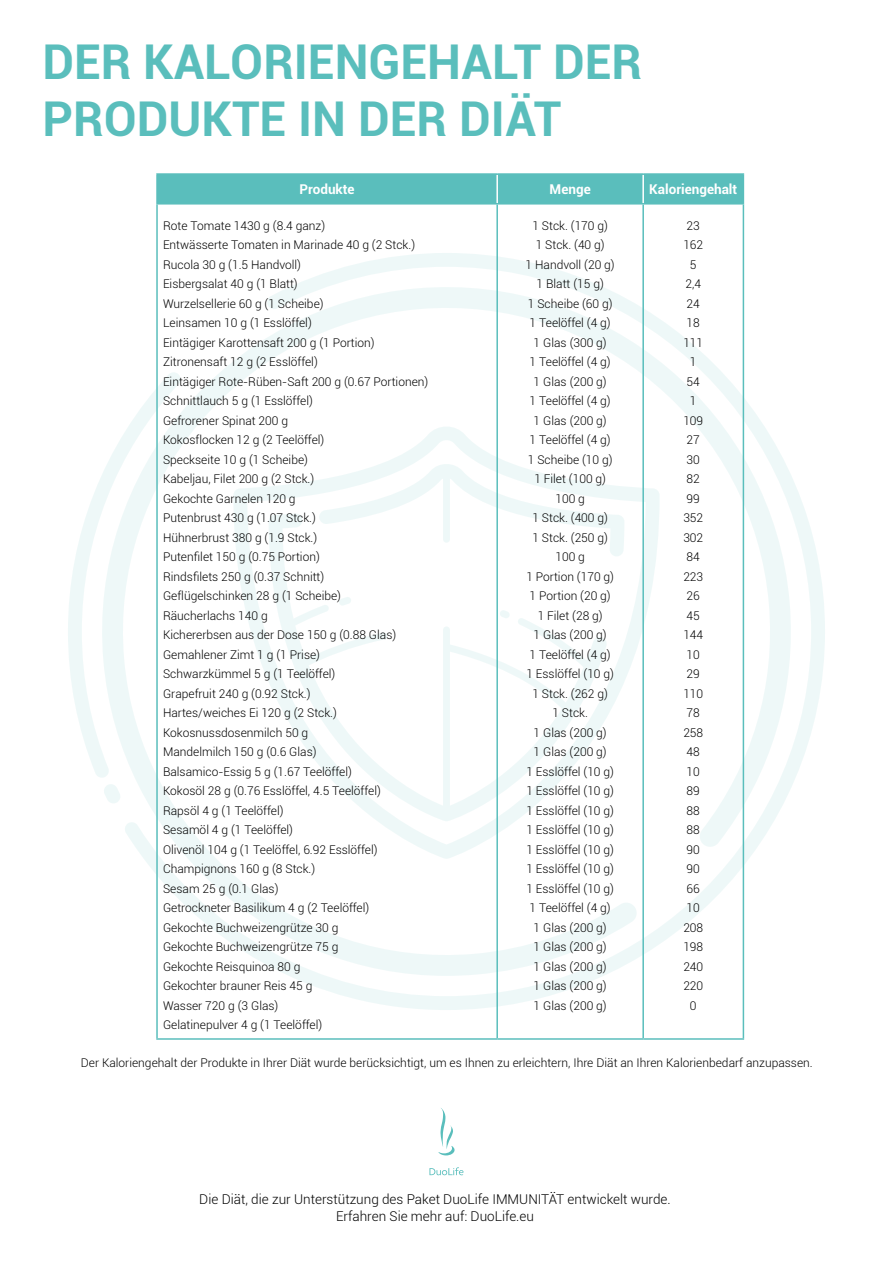
<style>
.page{position:relative;width:893px;height:1263px;background:#fff}
.page>*{position:absolute;margin:0;border:0;box-sizing:border-box;transform-origin:0 0}
.t1{font:700 48px/57.6px "Roboto";color:#5abebc}
.t2{font:300 13.5px/16.2px "Roboto";color:#000;text-align:center}
.t3{font:700 13.5px "Roboto";color:#fff}
.t4{font:300 12px/19.5px "Roboto";color:#000;text-align:center}
</style>
<div class="page">
<svg style="left:68px;top:515px;width:19px;height:234px;fill:#eef8f8"></svg>
<svg style="left:290px;top:253px;width:535px;height:757px"></svg>
<svg style="left:87px;top:272px;width:710px;height:704px"></svg>
<svg style="left:429px;top:1167px;width:34px;height:8px"></svg>
<svg style="left:438px;top:1108px;width:17px;height:47px"></svg>
<hr style="left:156px;top:175px;width:2px;height:28px;background:#5abebc">
<hr style="left:156px;top:173px;width:341px;height:2px;background:#5abebc">
<hr style="left:497px;top:173px;width:146px;height:2px;background:#5abebc">
<hr style="left:643px;top:173px;width:101px;height:2px;background:#5abebc">
<div style="left:158px;top:174px;width:586px;height:29px;background:#5abebc"></div>
<hr style="left:156px;top:205px;width:2px;height:833px;background:#5abebc">
<hr style="left:156px;top:203px;width:341px;height:2px;background:#5abebc">
<hr style="left:156px;top:1038px;width:341px;height:2px;background:#5abebc">
<hr style="left:496px;top:205px;width:2px;height:833px;background:#5abebc">
<hr style="left:497px;top:203px;width:146px;height:2px;background:#5abebc">
<hr style="left:643px;top:203px;width:101px;height:2px;background:#5abebc">
<hr style="left:642px;top:205px;width:2px;height:833px;background:#5abebc">
<hr style="left:743px;top:205px;width:1px;height:833px;background:#5abebc">
<hr style="left:497px;top:1038px;width:146px;height:2px;background:#5abebc">
<hr style="left:643px;top:1038px;width:101px;height:2px;background:#5abebc">
<h1 class="t1" style="left:43px;top:31px;width:601px">DER KALORIENGEHALT DER<br>PRODUKTE IN DER DIÄT</h1>
<p class="t3" style="left:300px;top:180px;width:57px">Produkte</p>
<p class="t3" style="left:550px;top:180px;width:43px">Menge</p>
<p class="t3" style="left:649px;top:180px;width:89px">Kaloriengehalt</p>
<p class="t4" style="left:163px;top:215px;width:267px;text-align:left">Rote Tomate 1430 g (8.4 ganz)<br>Entwässerte Tomaten in Marinade 40 g (2 Stck.)<br>Rucola 30 g (1.5 Handvoll)<br>Eisbergsalat 40 g (1 Blatt)<br>Wurzelsellerie 60 g (1 Scheibe)<br>Leinsamen 10 g (1 Esslöffel)<br>Eintägiger Karottensaft 200 g (1 Portion)<br>Zitronensaft 12 g (2 Esslöffel)<br>Eintägiger Rote-Rüben-Saft 200 g (0.67 Portionen)<br>Schnittlauch 5 g (1 Esslöffel)<br>Gefrorener Spinat 200 g<br>Kokosflocken 12 g (2 Teelöffel)<br>Speckseite 10 g (1 Scheibe)<br>Kabeljau, Filet 200 g (2 Stck.)<br>Gekochte Garnelen 120 g<br>Putenbrust 430 g (1.07 Stck.)<br>Hühnerbrust 380 g (1.9 Stck.)<br>Putenfilet 150 g (0.75 Portion)<br>Rindsfilets 250 g (0.37 Schnitt)<br>Geflügelschinken 28 g (1 Scheibe)<br>Räucherlachs 140 g<br>Kichererbsen aus der Dose 150 g (0.88 Glas)<br>Gemahlener Zimt 1 g (1 Prise)<br>Schwarzkümmel 5 g (1 Teelöffel)<br>Grapefruit 240 g (0.92 Stck.)<br>Hartes/weiches Ei 120 g (2 Stck.)<br>Kokosnussdosenmilch 50 g<br>Mandelmilch 150 g (0.6 Glas)<br>Balsamico-Essig 5 g (1.67 Teelöffel)<br>Kokosöl 28 g (0.76 Esslöffel, 4.5 Teelöffel)<br>Rapsöl 4 g (1 Teelöffel)<br>Sesamöl 4 g (1 Teelöffel)<br>Olivenöl 104 g (1 Teelöffel, 6.92 Esslöffel)<br>Champignons 160 g (8 Stck.)<br>Sesam 25 g (0.1 Glas)<br>Getrockneter Basilikum 4 g (2 Teelöffel)<br>Gekochte Buchweizengrütze 30 g<br>Gekochte Buchweizengrütze 75 g<br>Gekochte Reisquinoa 80 g<br>Gekochter brauner Reis 45 g<br>Wasser 720 g (3 Glas)<br>Gelatinepulver 4 g (1 Teelöffel)</p>
<p class="t4" style="left:526px;top:215px;width:91px">1 Stck. (170 g)<br>1 Stck. (40 g)<br>1 Handvoll (20 g)<br>1 Blatt (15 g)<br>1 Scheibe (60 g)<br>1 Teelöffel (4 g)<br>1 Glas (300 g)<br>1 Teelöffel (4 g)<br>1 Glas (200 g)<br>1 Teelöffel (4 g)<br>1 Glas (200 g)<br>1 Teelöffel (4 g)<br>1 Scheibe (10 g)<br>1 Filet (100 g)<br>100 g<br>1 Stck. (400 g)<br>1 Stck. (250 g)<br>100 g<br>1 Portion (170 g)<br>1 Portion (20 g)<br>1 Filet (28 g)<br>1 Glas (200 g)<br>1 Teelöffel (4 g)<br>1 Esslöffel (10 g)<br>1 Stck. (262 g)<br>1 Stck.<br>1 Glas (200 g)<br>1 Glas (200 g)<br>1 Esslöffel (10 g)<br>1 Esslöffel (10 g)<br>1 Esslöffel (10 g)<br>1 Esslöffel (10 g)<br>1 Esslöffel (10 g)<br>1 Esslöffel (10 g)<br>1 Esslöffel (10 g)<br>1 Teelöffel (4 g)<br>1 Glas (200 g)<br>1 Glas (200 g)<br>1 Glas (200 g)<br>1 Glas (200 g)<br>1 Glas (200 g)</p>
<p class="t4" style="left:683px;top:215px;width:21px">23<br>162<br>5<br>2,4<br>24<br>18<br>111<br>1<br>54<br>1<br>109<br>27<br>30<br>82<br>99<br>352<br>302<br>84<br>223<br>26<br>45<br>144<br>10<br>29<br>110<br>78<br>258<br>48<br>10<br>89<br>88<br>88<br>90<br>90<br>66<br>10<br>208<br>198<br>240<br>220<br>0</p>
<p class="t4" style="left:81px;top:1053px;width:733px">Der Kaloriengehalt der Produkte in Ihrer Diät wurde berücksichtigt, um es Ihnen zu erleichtern, Ihre Diät an Ihren Kalorienbedarf anzupassen.</p>
<p class="t2" style="left:199px;top:1191px;width:473px">Die Diät, die zur Unterstützung des Paket DuoLife IMMUNITÄT entwickelt wurde.<br>Erfahren Sie mehr auf: DuoLife.eu</p>
</div>
